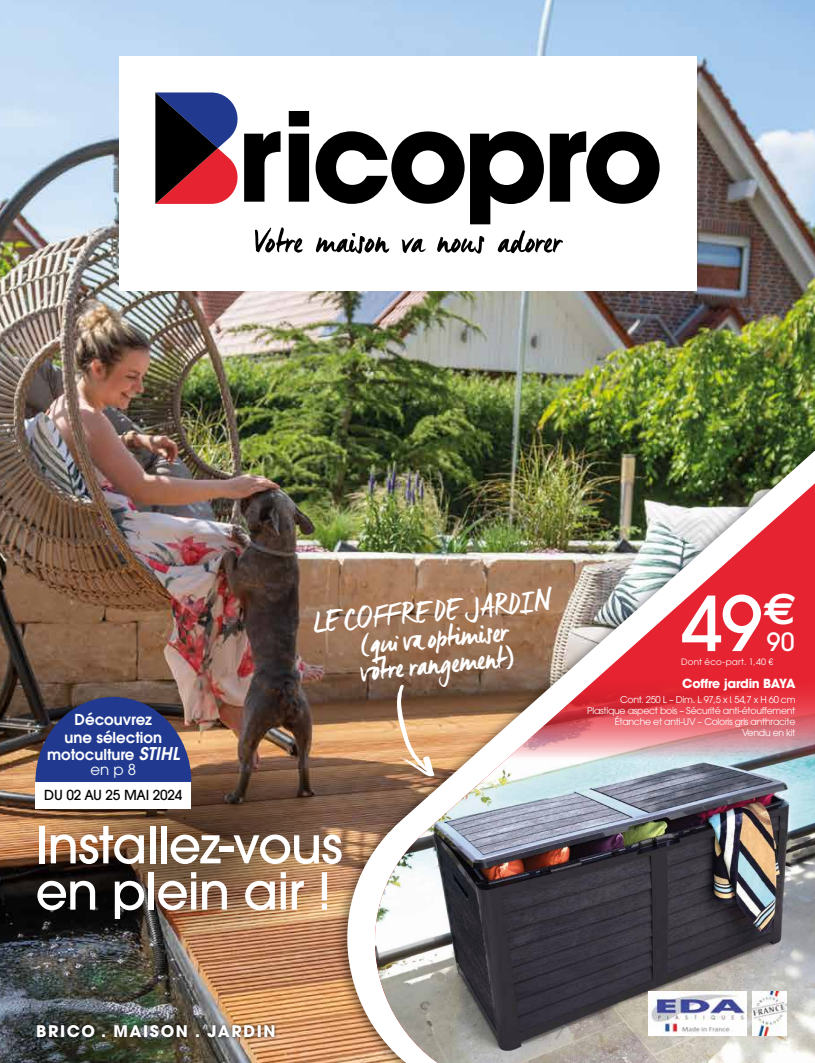
<style>
.page{position:relative;width:815px;height:1063px;background:#fff}
.page>*{position:absolute;margin:0;border:0;box-sizing:border-box;transform-origin:0 0}
.t1{font:500 75px "ITC Avant Garde Pro";color:#fff}
.t2{font:500 50.62px/46.2px "ITC Avant Garde Pro";letter-spacing:-.02em;color:#fff}
.t3{font:30px/26.2px "Manus";color:#fff;text-align:center}
.t4{font:500 25px "ITC Avant Garde Pro";color:#fff}
.t5{font:700 16px "ITC Avant Garde Pro";letter-spacing:.1em;color:#fff}
.t6{font:600 15px/17.5px "ITC Avant Garde Pro";color:#fff;text-align:center}
.t7{font:15px "ITC Avant Garde Pro";color:#fff}
.t8{font:500 13.75px "ITC Avant Garde Pro";letter-spacing:-.02em;color:#000}
.t9{font:700 12.5px "ITC Avant Garde Pro";letter-spacing:-.02em;color:#fff}
.t10{font:9.38px/11.2px "ITC Avant Garde Pro";letter-spacing:-.03em;color:#fff;text-align:right}
.t11{font:8.75px "ITC Avant Garde Pro";letter-spacing:.025em;color:#fff}
.s1{font-style:italic;font-size:17.5px}
.s2{font-family:"DIN"}
</style>
<div class="page">
<img style="left:0;top:0;width:815px;height:1063px">
<div style="left:334px;top:420px;width:481px;height:643px;background:#000;opacity:.4"></div>
<img style="left:347px;top:427px;width:468px;height:636px">
<div style="left:119px;top:56px;width:577px;height:234px;background:#fff"></div>
<svg style="left:155px;top:92px;width:126px;height:112px"></svg>
<svg style="left:289px;top:111px;width:20px;height:91px;background:#151515"></svg>
<svg style="left:316px;top:131px;width:228px;height:93px"></svg>
<svg style="left:550px;top:131px;width:110px;height:73px"></svg>
<svg style="left:255px;top:227px;width:48px;height:26px"></svg>
<svg style="left:316px;top:233px;width:73px;height:21px"></svg>
<svg style="left:402px;top:238px;width:24px;height:15px"></svg>
<svg style="left:437px;top:236px;width:47px;height:18px"></svg>
<svg style="left:498px;top:230px;width:65px;height:23px"></svg>
<div style="left:33px;top:1021px;width:245px;height:20px;background:#000;opacity:.75"></div>
<img style="left:13px;top:758px;width:355px;height:209px">
<img style="left:368px;top:468px;width:447px;height:595px">
<img style="left:374px;top:674px;width:441px;height:389px">
<div style="left:35px;top:782px;width:156px;height:26px;background:#fff"></div>
<svg style="left:397px;top:685px;width:37px;height:91px;background:#bc9777"></svg>
<img style="left:649px;top:991px;width:98px;height:44px">
<img style="left:753px;top:991px;width:34px;height:44px">
<svg style="left:35px;top:697px;width:156px;height:85px;background:#2d3c7c"></svg>
<h3 class="t6" style="left:47px;top:711px;width:138px">Découvrez<br>une sélection motoculture <span class="s1">STIHL</span></h3>
<h3 class="t7" style="left:91px;top:760px;width:47px">en p 8</h3>
<h3 class="t8" style="left:44px;top:787px;width:140px">DU 02 AU 25 MAI 2024</h3>
<h3 class="t3" style="left:312px;top:610px;width:239px;rotate:-6deg">LE COFFRE DE JARDIN (qui va optimiser<br>vo tre rangement)</h3>
<h1 class="t1" style="left:681px;top:576px;width:117px">49<sup>€</sup></h1>
<h3 class="t4" style="left:767px;top:626px;width:29px">90</h3>
<p class="t11" style="left:681px;top:656px;width:94px">Dont éco-part. 1,40 €</p>
<h3 class="t9" style="left:682px;top:675px;width:115px">Coffre jardin BAYA</h3>
<p class="t10" style="left:587px;top:693px;width:210px">Cont. 250 L – Dim. L 97,5 x <span class="s2">l</span> 54,7 x H 60 cm Plastique aspect bois – Sécurité anti-étouffement Étanche et anti-UV – Coloris gris anthracite Vendu en kit</p>
<h2 class="t2" style="left:35px;top:821px;width:309px">Installez-vous en plein air !</h2>
<h3 class="t5" style="left:36px;top:1021px;width:241px">BRICO . MAISON . JARDIN</h3>
</div>
